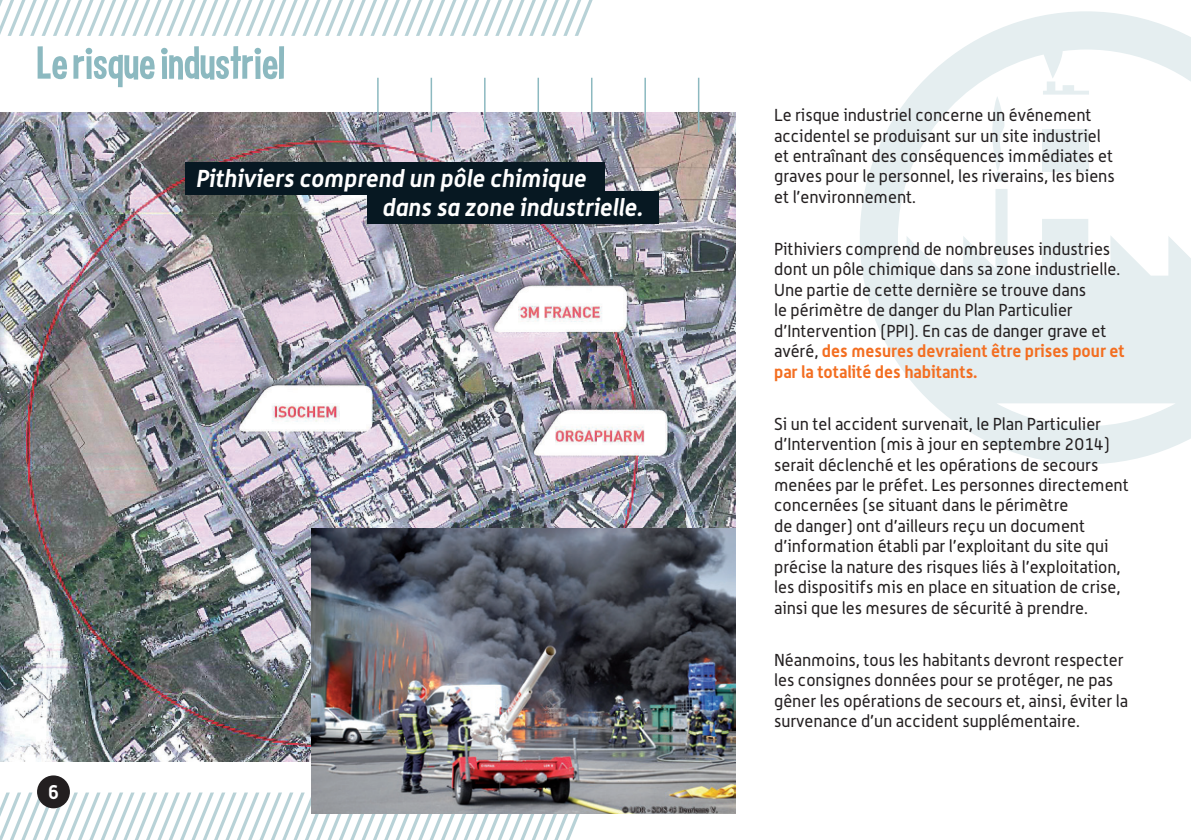
<style>
.page{position:relative;width:1191px;height:840px;background:#fff}
.page>*{position:absolute;margin:0;border:0;box-sizing:border-box;transform-origin:0 0}
.t1{font:50px "Curse Casual JVE";color:#8cb9c0}
.t2{font:italic 700 24px/28.8px "Alwyn";color:#fff}
.t3{font:700 20px "Alwyn";color:#fff;scale:.95 1}
.t4{font:17px/20.4px "Alwyn";color:#231f20}
.s1{font-weight:700;color:#f36e21}
</style>
<div class="page">
<svg style="left:860px;top:11px;width:331px;height:453px;fill:#ebf2f3"></svg>
<svg style="left:0;top:0;width:592px;height:36px"></svg>
<svg style="left:0;top:792px;width:588px;height:47px"></svg>
<div style="left:37px;top:775px;width:33px;height:32px;background:#231f20;border-radius:50%"></div>
<img style="left:0;top:112px;width:736px;height:649px">
<div style="left:186px;top:162px;width:419px;height:33px;background:#071822"></div>
<div style="left:367px;top:190px;width:291px;height:33px;background:#071822"></div>
<hr style="left:377px;top:78px;width:2px;height:54px;background:#8cb9c0">
<hr style="left:430px;top:78px;width:2px;height:54px;background:#8cb9c0">
<hr style="left:484px;top:78px;width:1px;height:54px;background:#8cb9c0">
<hr style="left:537px;top:78px;width:2px;height:54px;background:#8cb9c0">
<hr style="left:591px;top:78px;width:1px;height:54px;background:#8cb9c0">
<hr style="left:644px;top:78px;width:2px;height:54px;background:#8cb9c0">
<hr style="left:698px;top:78px;width:1px;height:54px;background:#8cb9c0">
<img style="left:311px;top:528px;width:425px;height:284px">
<h1 class="t1" style="left:37px;top:37px;width:249px">Le risque industriel</h1>
<h2 class="t2" style="left:382px;top:163px;width:262px;text-indent:-186px">Pithiviers comprend un pôle chimique<br>dans sa zone industrielle.</h2>
<p class="t3" style="left:48px;top:778px;width:13px">6</p>
<p class="t4" style="left:774px;top:104px;width:342px">Le risque industriel concerne un événement accidentel se produisant sur un site industriel et entraînant des conséquences immédiates et graves pour le personnel, les riverains, les biens et l’environnement.</p>
<p class="t4" style="left:774px;top:238px;width:352px">Pithiviers comprend de nombreuses industries dont un pôle chimique dans sa zone industrielle.<br>Une partie de cette dernière se trouve dans<br>le périmètre de danger du Plan Particulier d’Intervention (PPI). En cas de danger grave et avéré, <span class="s1">des mesures devraient être prises pour et par la totalité des habitants.</span></p>
<p class="t4" style="left:774px;top:413px;width:356px">Si un tel accident survenait, le Plan Particulier d’Intervention (mis à jour en septembre 2014) serait déclenché et les opérations de secours menées par le préfet. Les personnes directement concernées (se situant dans le périmètre<br>de danger) ont d’ailleurs reçu un document d’information établi par l’exploitant du site qui précise la nature des risques liés à l’exploitation, les dispositifs mis en place en situation de crise, ainsi que les mesures de sécurité à prendre.</p>
<p class="t4" style="left:774px;top:648px;width:355px">Néanmoins, tous les habitants devront respecter les consignes données pour se protéger, ne pas gêner les opérations de secours et, ainsi, éviter la survenance d’un accident supplémentaire.</p>
</div>
